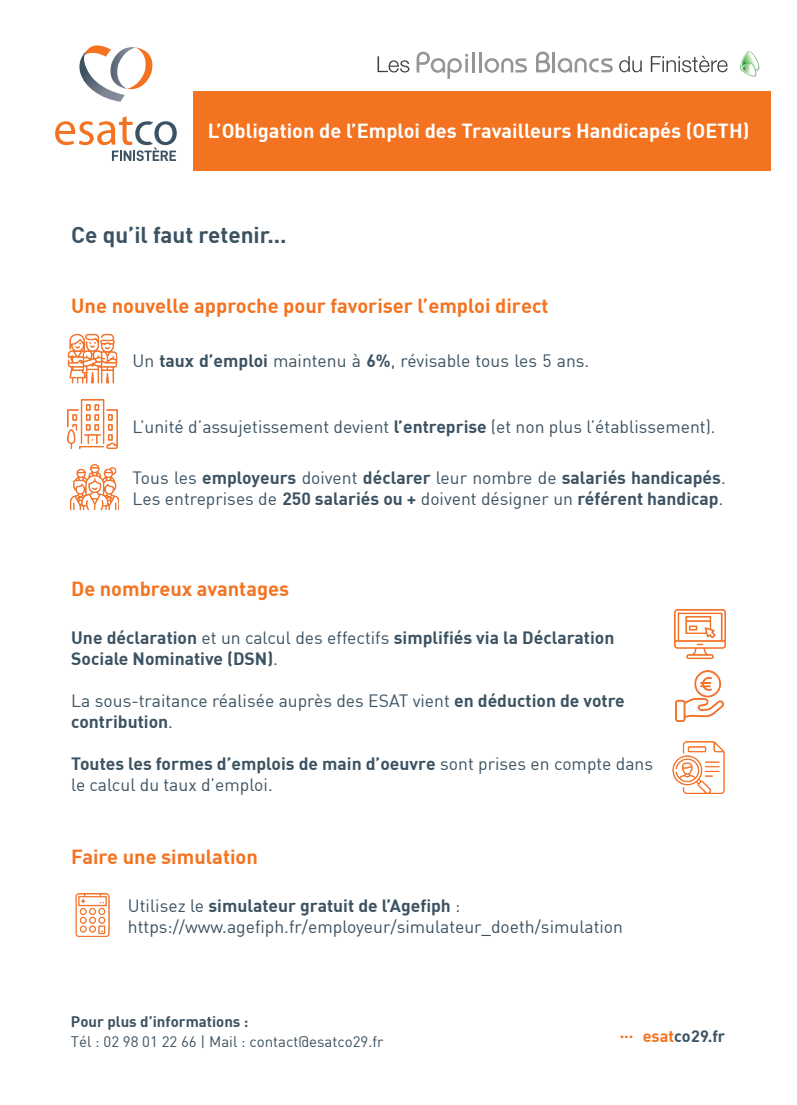
<style>
.page{position:relative;width:797px;height:1105px;background:#fff}
.page>*{position:absolute;margin:0;border:0;box-sizing:border-box;transform-origin:0 0}
.t1{font:700 22.5px "DIN";color:#3b5262}
.t2{font:700 20px "DIN";color:#f47321}
.t3{font:700 20px "DIN";color:#fff}
.t4{font:17.5px/21px "DIN";color:#3b5262}
.t5{font:700 17.5px/21px "DIN";color:#3b5262}
.t6{font:700 16.25px "DIN";color:#f47321}
.t7{font:15px "DIN";color:#3b5262}
.t8{font:700 15px "DIN";color:#3b5262}
.s1{font-weight:700}
.s2{font-weight:400}
.s3{color:#3b5262}
</style>
<div class="page">
<div style="left:193px;top:91px;width:577px;height:80px;background:#f47321"></div>
<img style="left:68px;top:399px;width:49px;height:49px">
<img style="left:69px;top:464px;width:49px;height:46px">
<img style="left:67px;top:333px;width:51px;height:51px">
<img style="left:675px;top:671px;width:49px;height:50px">
<img style="left:675px;top:609px;width:50px;height:50px">
<img style="left:673px;top:741px;width:51px;height:52px">
<img style="left:75px;top:894px;width:35px;height:42px">
<svg style="left:79px;top:45px;width:74px;height:57px"></svg>
<svg style="left:55px;top:116px;width:122px;height:45px"></svg>
<svg style="left:740px;top:51px;width:20px;height:26px"></svg>
<svg style="left:619px;top:56px;width:22px;height:16px"></svg>
<svg style="left:650px;top:56px;width:77px;height:16px"></svg>
<svg style="left:416px;top:52px;width:52px;height:27px"></svg>
<hr style="left:465px;top:58px;width:3px;height:14px;background:#939598">
<hr style="left:472px;top:52px;width:3px;height:20px;background:#939598">
<hr style="left:479px;top:52px;width:3px;height:20px;background:#939598">
<svg style="left:484px;top:58px;width:43px;height:15px"></svg>
<svg style="left:377px;top:56px;width:32px;height:16px"></svg>
<svg style="left:536px;top:52px;width:14px;height:20px"></svg>
<hr style="left:552px;top:52px;width:3px;height:20px;background:#939598">
<svg style="left:558px;top:58px;width:55px;height:15px"></svg>
<p class="t3" style="left:208px;top:118px;width:543px">L’Obligation de l’Emploi des Travailleurs Handicapés (OETH)</p>
<p class="t1" style="left:71px;top:220px;width:217px">Ce qu’il faut retenir...</p>
<p class="t2" style="left:71px;top:293px;width:479px">Une nouvelle approche pour favoriser l’emploi direct</p>
<p class="t4" style="left:133px;top:350px;width:458px">Un <span class="s1">taux d’emploi</span> maintenu à <span class="s1">6%</span>, révisable tous les 5 ans.</p>
<p class="t4" style="left:133px;top:416px;width:584px">L’unité d’assujetissement devient <span class="s1">l’entreprise</span> (et non plus l’établissement).</p>
<p class="t5" style="left:133px;top:466px;width:594px"><span class="s2">Tous les</span> employeurs <span class="s2">doivent</span> déclarer <span class="s2">leur nombre de</span> salariés handicapés<span class="s2">.<br>Les entreprises de</span> 250 salariés ou + <span class="s2">doivent désigner un</span> référent handicap<span class="s2">.</span></p>
<p class="t2" style="left:71px;top:576px;width:219px">De nombreux avantages</p>
<p class="t5" style="left:71px;top:627px;width:544px">Une déclaration <span class="s2">et un calcul des effectifs</span> simplifiés via la Déclaration<br>Sociale Nominative (DSN)<span class="s2">.</span></p>
<p class="t4" style="left:71px;top:690px;width:555px">La sous-traitance réalisée auprès des ESAT vient <span class="s1">en déduction de votre contribution</span>.</p>
<p class="t4" style="left:71px;top:753px;width:583px"><span class="s1">Toutes les formes d’emplois de main d’oeuvre</span> sont prises en compte dans le calcul du taux d’emploi.</p>
<p class="t2" style="left:71px;top:843px;width:188px">Faire une simulation</p>
<p class="t4" style="left:128px;top:894px;width:496px">Utilisez le <span class="s1">simulateur gratuit de l’Agefiph</span> : https://www.agefiph.fr/employeur/simulateur_doeth/simulation</p>
<p class="t8" style="left:71px;top:1012px;width:179px">Pour plus d’informations :</p>
<p class="t7" style="left:71px;top:1032px;width:314px">Tél : 02 98 01 22 66 | Mail : contact@esatco29.fr</p>
<p class="t6" style="left:619px;top:1025px;width:107px">... esat<span class="s3">co29.fr</span></p>
</div>
